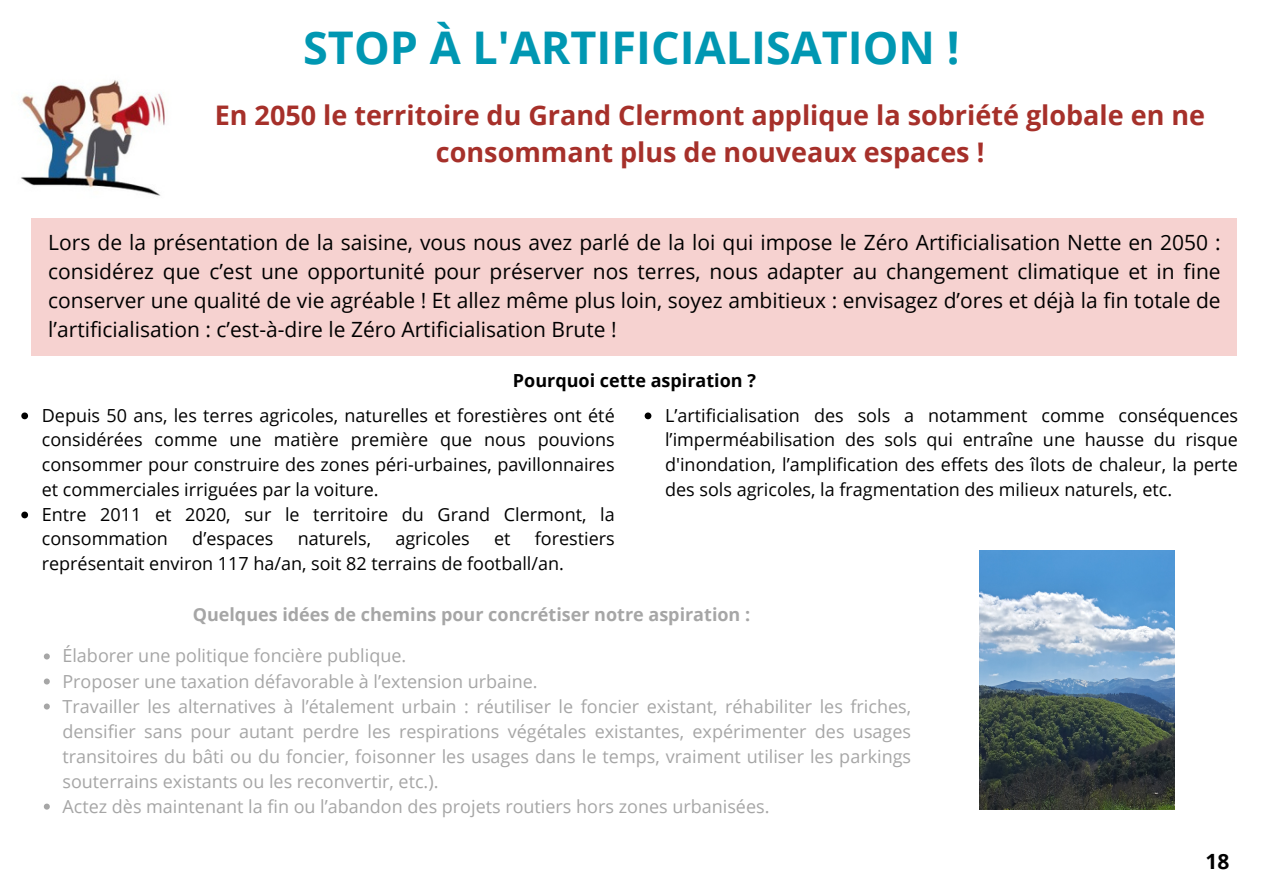
<style>
.page{position:relative;width:1263px;height:894px;background:#fff}
.page>*{position:absolute;margin:0;border:0;box-sizing:border-box;transform-origin:0 0}
.t1{font:700 45px "Open Sans";color:#0097b2}
.t2{font:700 27px/37.2px "Open Sans";color:#a6302a;text-align:center}
.t3{font:21px/29px "Open Sans";color:#000;text-align:justify}
.t4{font:700 21px "Open Sans";color:#000}
.t5{font:18px/24.8px "Open Sans";color:#000;text-align:justify}
.t6{font:18px/25px "Open Sans";color:#a6a6a6;text-align:justify}
.t7{font:700 18px "Open Sans";color:#a6a6a6}
.t8{font:700 18px "Open Sans";color:#000}
</style>
<div class="page">
<img style="left:979px;top:550px;width:195px;height:259px">
<svg style="left:21px;top:412px;width:7px;height:7px"></svg>
<svg style="left:21px;top:511px;width:7px;height:7px"></svg>
<div style="left:32px;top:218px;width:1205px;height:138px;background:#f6d2d0"></div>
<svg style="left:44px;top:653px;width:6px;height:6px"></svg>
<svg style="left:44px;top:678px;width:6px;height:6px"></svg>
<svg style="left:44px;top:703px;width:6px;height:6px"></svg>
<svg style="left:44px;top:803px;width:6px;height:6px"></svg>
<img style="left:21px;top:80px;width:144px;height:116px">
<svg style="left:645px;top:412px;width:6px;height:7px"></svg>
<p class="t1" style="left:303px;top:16px;width:658px">STOP À L'ARTIFICIALISATION !</p>
<p class="t2" style="left:215px;top:95px;width:992px">En 2050 le territoire du Grand Clermont applique la sobriété globale en ne consommant plus de nouveaux espaces !</p>
<p class="t3" style="left:48px;top:227px;width:1174px">Lors de la présentation de la saisine, vous nous avez parlé de la loi qui impose le Zéro Artificialisation Nette en 2050 : considérez que c’est une opportunité pour préserver nos terres, nous adapter au changement climatique et in fine conserver une qualité de vie agréable ! Et allez même plus loin, soyez ambitieux : envisagez d’ores et déjà la fin totale de l’artificialisation : c’est-à-dire le Zéro Artificialisation Brute !</p>
<p class="t8" style="left:513px;top:367px;width:244px">Pourquoi cette aspiration ?</p>
<p class="t5" style="left:665px;top:402px;width:574px">L’artificialisation des sols a notamment comme conséquences l’imperméabilisation des sols qui entraîne une hausse du risque d'inondation, l’amplification des effets des îlots de chaleur, la perte des sols agricoles, la fragmentation des milieux naturels, etc.</p>
<p class="t5" style="left:42px;top:402px;width:574px">Depuis 50 ans, les terres agricoles, naturelles et forestières ont été considérées comme une matière première que nous pouvions consommer pour construire des zones péri-urbaines, pavillonnaires et commerciales irriguées par la voiture.</p>
<p class="t5" style="left:42px;top:501px;width:574px">Entre 2011 et 2020, sur le territoire du Grand Clermont, la consommation</p>
<p class="t5" style="left:42px;top:526px;width:574px;text-indent:493px">forestiers représentait environ 117 ha/an, soit 82 terrains de football/an.</p>
<p class="t5" style="left:192px;top:526px;width:83px">d’espaces</p>
<p class="t5" style="left:298px;top:526px;width:75px">naturels,</p>
<p class="t5" style="left:395px;top:526px;width:76px">agricoles</p>
<p class="t5" style="left:494px;top:526px;width:18px">et</p>
<p class="t7" style="left:193px;top:602px;width:559px">Quelques idées de chemins pour concrétiser notre aspiration :</p>
<p class="t6" style="left:62px;top:642px;width:345px">Élaborer une politique foncière publique.</p>
<p class="t6" style="left:62px;top:667px;width:477px">Proposer une taxation défavorable à l’extension urbaine.</p>
<p class="t6" style="left:62px;top:692px;width:850px">Travailler les alternatives à l’étalement urbain : réutiliser le foncier existant, réhabiliter les friches, densifier sans pour autant perdre les respirations végétales existantes, expérimenter des usages transitoires du bâti ou du foncier, foisonner les usages dans le temps, vraiment utiliser les parkings souterrains existants ou les reconvertir, etc.).</p>
<p class="t6" style="left:62px;top:792px;width:709px">Actez dès maintenant la fin ou l’abandon des projets routiers hors zones urbanisées.</p>
<p class="t4" style="left:1205px;top:846px;width:25px">18</p>
</div>
